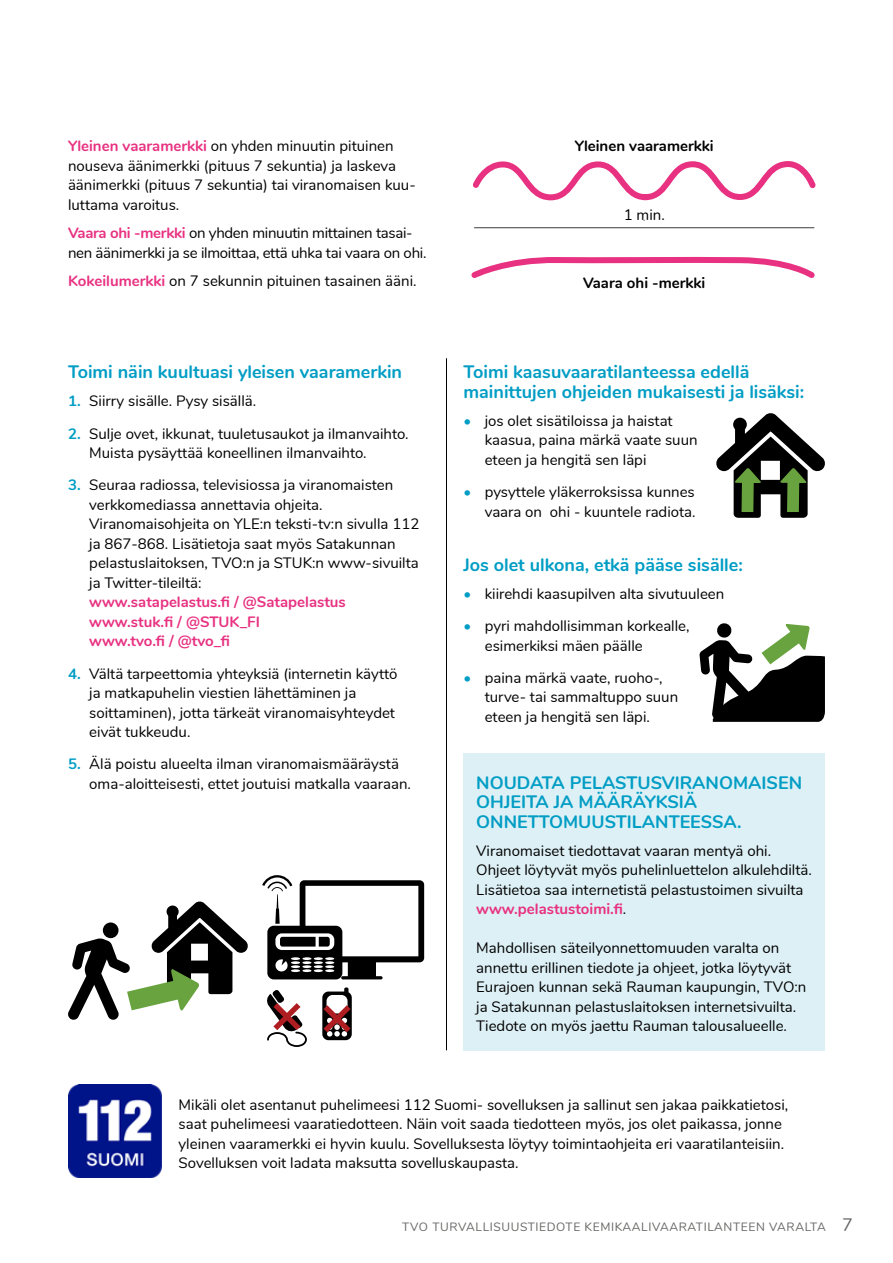
<style>
.page{position:relative;width:893px;height:1263px;background:#fff}
.page>*{position:absolute;margin:0;border:0;box-sizing:border-box;transform-origin:0 0}
.t1{font:700 18px/19.5px "Nunito";color:#009dc5}
.t2{font:15px/19.5px "Nunito";color:#000}
.t3{font:15px/19.5px "Nunito";letter-spacing:-.02em;color:#000}
.t4{font:700 15px/19.5px "Nunito";color:#e83181}
.t5{font:700 15px "Nunito";color:#000}
.t6{font:14.25px "Planer";color:#3d3d3d}
.t7{font:12px "Nunito";letter-spacing:.05em;color:#666665}
.s1{font-weight:700;color:#e83181}
.s2{font-weight:700;color:#009dc5}
.s3{color:#009dc5}
.s4{font-size:18px}
</style>
<div class="page">
<img style="left:68px;top:1084px;width:94px;height:94px">
<div style="left:463px;top:753px;width:362px;height:298px;background:#ddf0f5"></div>
<svg style="left:471px;top:161px;width:345px;height:117px"></svg>
<svg style="left:716px;top:413px;width:109px;height:105px"></svg>
<svg style="left:699px;top:623px;width:126px;height:99px"></svg>
<hr style="left:446px;top:358px;width:1px;height:692px;background:#000">
<svg style="left:262px;top:875px;width:162px;height:104px"></svg>
<svg style="left:68px;top:901px;width:180px;height:119px"></svg>
<svg style="left:322px;top:987px;width:30px;height:53px"></svg>
<svg style="left:267px;top:990px;width:40px;height:57px"></svg>
<p class="t2" style="left:68px;top:135px;width:349px"><span class="s1">Yleinen vaaramerkki</span> on yhden minuutin pituinen nouseva äänimerkki (pituus 7 sekuntia) ja laskeva äänimerkki (pituus 7 sekuntia) tai viranomaisen kuu&shy;luttama varoitus.</p>
<p class="t3" style="left:68px;top:222px;width:360px"><span class="s1">Vaara ohi -merkki</span> on yhden minuutin mittainen tasai&shy;nen äänimerkki ja se ilmoittaa, että uhka tai vaara on ohi.</p>
<p class="t2" style="left:68px;top:270px;width:350px"><span class="s1">Kokeilumerkki</span> on 7 sekunnin pituinen tasainen ääni.</p>
<p class="t1" style="left:68px;top:361px;width:336px">Toimi näin kuultuasi yleisen vaaramerkin</p>
<p class="t2" style="left:68px;top:390px;width:190px"><span class="s2">1.</span> Siirry sisälle. Pysy sisällä.</p>
<p class="t2" style="left:89px;top:423px;width:321px;text-indent:-21px"><span class="s2">2.</span> Sulje ovet, ikkunat, tuuletusaukot ja ilmanvaihto.<br>Muista pysäyttää koneellinen ilmanvaihto.</p>
<p class="t2" style="left:89px;top:474px;width:332px;text-indent:-21px"><span class="s2">3.</span> Seuraa radiossa, televisiossa ja viranomaisten verkkomediassa annettavia ohjeita.<br>Viranomaisohjeita on YLE:n teksti-tv:n sivulla 112 ja 867-868. Lisätietoja saat myös Satakunnan pelastuslaitoksen, TVO:n ja STUK:n www-sivuilta ja Twitter-tileiltä:</p>
<p class="t4" style="left:89px;top:591px;width:258px">www.satapelastus.fi / @Satapelastus www.stuk.fi / @STUK_FI<br>www.tvo.fi / @tvo_fi</p>
<p class="t2" style="left:89px;top:663px;width:310px;text-indent:-21px"><span class="s2">4.</span> Vältä tarpeettomia yhteyksiä (internetin käyttö ja matkapuhelin viestien lähettäminen ja soittaminen), jotta tärkeät viranomaisyhteydet eivät tukkeudu.</p>
<p class="t2" style="left:89px;top:753px;width:323px;text-indent:-21px"><span class="s2">5.</span> Älä poistu alueelta ilman viranomaismääräystä oma-aloitteisesti, ettet joutuisi matkalla vaaraan.</p>
<p class="t5" style="left:575px;top:135px;width:141px">Yleinen vaaramerkki</p>
<p class="t2" style="left:624px;top:204px;width:43px">1 min.</p>
<p class="t6" style="left:643px;top:208px;width:4px">.</p>
<p class="t5" style="left:583px;top:272px;width:124px">Vaara ohi -merkki</p>
<p class="t1" style="left:463px;top:361px;width:342px">Toimi kaasuvaaratilanteessa edellä mainittujen ohjeiden mukaisesti ja lisäksi:</p>
<p class="t2" style="left:485px;top:410px;width:214px;text-indent:-21px"><span class="s3">•</span> jos olet sisätiloissa ja haistat kaasua, paina märkä vaate suun eteen ja hengitä sen läpi</p>
<p class="t2" style="left:463px;top:481px;width:234px;text-align:right"><span class="s3">•</span> pysyttele yläkerroksissa kunnes vaara on ohi - kuuntele radiota.</p>
<p class="t1" style="left:463px;top:554px;width:281px">Jos olet ulkona, etkä pääse sisälle:</p>
<p class="t2" style="left:463px;top:583px;width:262px"><span class="s3">•</span> kiirehdi kaasupilven alta sivutuuleen</p>
<p class="t2" style="left:485px;top:615px;width:206px;text-indent:-21px"><span class="s3">•</span> pyri mahdollisimman korkealle, esimerkiksi mäen päälle</p>
<p class="t2" style="left:485px;top:667px;width:195px;text-indent:-21px"><span class="s3">•</span> paina märkä vaate, ruoho-, turve- tai sammaltuppo suun eteen ja hengitä sen läpi.</p>
<p class="t1" style="left:476px;top:771px;width:327px">NOUDATA PELASTUSVIRANOMAISEN<br>OHJEITA JA MÄÄRÄYKSIÄ<br>ONNETTOMUUSTILANTEESSA.</p>
<p class="t2" style="left:476px;top:840px;width:337px">Viranomaiset tiedottavat vaaran mentyä ohi.<br>Ohjeet löytyvät myös puhelinluettelon alkulehdiltä.<br>Lisätietoa saa internetistä pelastustoimen sivuilta <span class="s1">www.pelastustoimi.fi</span>.</p>
<p class="t2" style="left:476px;top:937px;width:332px">Mahdollisen säteilyonnettomuuden varalta on annettu erillinen tiedote ja ohjeet, jotka löytyvät Eurajoen kunnan sekä Rauman kaupungin, TVO:n ja Satakunnan pelastuslaitoksen internetsivuilta.<br>Tiedote on myös jaettu Rauman talousalueelle.</p>
<p class="t2" style="left:179px;top:1094px;width:611px">Mikäli olet asentanut puhelimeesi 112 Suomi- sovelluksen ja sallinut sen jakaa paikkatietosi, saat puhelimeesi vaaratiedotteen. Näin voit saada tiedotteen myös, jos olet paikassa, jonne yleinen vaaramerkki ei hyvin kuulu. Sovelluksesta löytyy toimintaohjeita eri vaaratilanteisiin.<br>Sovelluksen voit ladata maksutta sovelluskaupasta.</p>
<p class="t7" style="left:402px;top:1218px;width:452px">TVO TURVALLISUUSTIEDOTE KEMIKAALIVAARATILANTEEN VARALTA <span class="s4">7</span></p>
</div>
